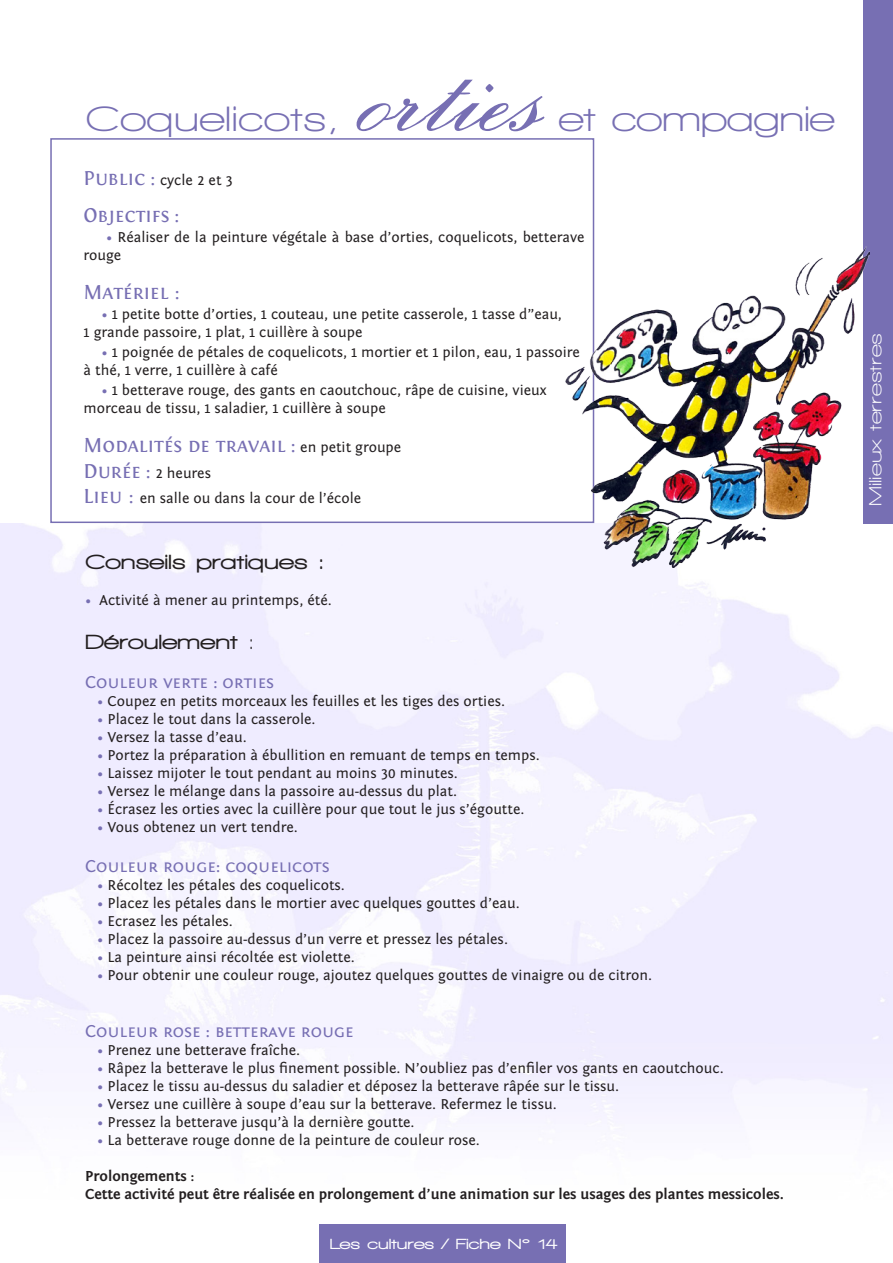
<style>
.page{position:relative;width:893px;height:1263px;background:#fff}
.page>*{position:absolute;margin:0;border:0;box-sizing:border-box;transform-origin:0 0}
.t1{font:135px "Exmouth";color:#776fb3}
.t2{font:700 36px "Walkway Expand";color:#776fb3}
.t3{font:700 36px "Walkway Expand";letter-spacing:-.025em;color:#776fb3}
.t4{font:21px "Fontin Small Caps";color:#776fb3}
.t5{font:900 21px "Walkway Expand";color:#231f20}
.t6{font:18px "Fontin Sans Small Caps";color:#776fb3}
.t7{font:700 18px "Walkway Expand";color:#fff}
.t8{font:15px/18px "Fontin Sans";color:#231f20}
.t9{font:700 15px "Fontin Sans";color:#231f20}
.t10{font:900 15px "Walkway Expand";color:#fff}
.s1{font-family:"Fontin Small Caps";font-size:21px;color:#776fb3}
.s2{color:#776fb3}
.s3{font-family:"Fontin Sans";font-size:15px;color:#231f20}
.s4{font-weight:700}
</style>
<div class="page">
<div style="left:863px;top:0;width:30px;height:523px;background:#776fb3"></div>
<div style="left:50px;top:138px;width:544px;height:385px;border:2px solid #776fb3"></div>
<img style="left:566px;top:247px;width:303px;height:321px">
<div style="left:319px;top:1225px;width:247px;height:38px;background:#776fb3"></div>
<p class="t2" style="left:85px;top:99px;width:256px">Coquelicots,</p>
<p class="t1" style="left:374px;top:7px;width:186px">orties</p>
<p class="t3" style="left:559px;top:99px;width:278px">et compagnie</p>
<p class="t8" style="left:84px;top:171px;width:151px"><span class="s1">Public :</span> cycle 2 et 3</p>
<p class="t4" style="left:84px;top:203px;width:97px">Objectifs :</p>
<p class="t8" style="left:84px;top:228px;width:502px;text-indent:23px"><span class="s2">•</span> Réaliser de la peinture végétale à base d’orties, coquelicots, betterave rouge</p>
<p class="t4" style="left:84px;top:281px;width:98px">Matériel :</p>
<p class="t8" style="left:101px;top:305px;width:462px"><span class="s2">•</span> 1 petite botte d’orties, 1 couteau, une petite casserole, 1 tasse d’’eau,</p>
<p class="t8" style="left:84px;top:323px;width:280px">1 grande passoire, 1 plat, 1 cuillère à soupe</p>
<p class="t8" style="left:84px;top:343px;width:498px;text-indent:18px"><span class="s2">•</span> 1 poignée de pétales de coquelicots, 1 mortier et 1 pilon, eau, 1 passoire à thé, 1 verre, 1 cuillère à café</p>
<p class="t8" style="left:84px;top:381px;width:464px;text-indent:18px"><span class="s2">•</span> 1 betterave rouge, des gants en caoutchouc, râpe de cuisine, vieux morceau de tissu, 1 saladier, 1 cuillère à soupe</p>
<p class="t4" style="left:84px;top:434px;width:319px">Modalités de travail : <span class="s3">en petit groupe</span></p>
<p class="t8" style="left:84px;top:464px;width:129px"><span class="s1">Durée :</span> 2 heures</p>
<p class="t8" style="left:84px;top:489px;width:279px"><span class="s1">Lieu :</span> en salle ou dans la cour de l’école</p>
<p class="t5" style="left:85px;top:551px;width:241px">Conseils pratiques :</p>
<p class="t8" style="left:85px;top:592px;width:248px"><span class="s2">•</span> Activité à mener au printemps, été.</p>
<p class="t5" style="left:85px;top:630px;width:171px">Déroulement <span class="s4">:</span></p>
<p class="t6" style="left:85px;top:672px;width:191px">Couleur verte : orties</p>
<p class="t8" style="left:97px;top:692px;width:409px"><span class="s2">•</span> Coupez en petits morceaux les feuilles et les tiges des orties.</p>
<p class="t8" style="left:97px;top:710px;width:220px"><span class="s2">•</span> Placez le tout dans la casserole.</p>
<p class="t8" style="left:97px;top:728px;width:151px"><span class="s2">•</span> Versez la tasse d’eau.</p>
<p class="t8" style="left:97px;top:746px;width:444px"><span class="s2">•</span> Portez la préparation à ébullition en remuant de temps en temps.</p>
<p class="t8" style="left:97px;top:764px;width:362px"><span class="s2">•</span> Laissez mijoter le tout pendant au moins 30 minutes.</p>
<p class="t8" style="left:97px;top:782px;width:361px"><span class="s2">•</span> Versez le mélange dans la passoire au-dessus du plat.</p>
<p class="t8" style="left:97px;top:800px;width:429px"><span class="s2">•</span> Écrasez les orties avec la cuillère pour que tout le jus s’égoutte.</p>
<p class="t8" style="left:97px;top:818px;width:202px"><span class="s2">•</span> Vous obtenez un vert tendre.</p>
<p class="t6" style="left:85px;top:856px;width:246px">Couleur rouge: coquelicots</p>
<p class="t8" style="left:97px;top:876px;width:249px"><span class="s2">•</span> Récoltez les pétales des coquelicots.</p>
<p class="t8" style="left:97px;top:894px;width:424px"><span class="s2">•</span> Placez les pétales dans le mortier avec quelques gouttes d’eau.</p>
<p class="t8" style="left:97px;top:912px;width:137px"><span class="s2">•</span> Ecrasez les pétales.</p>
<p class="t8" style="left:97px;top:930px;width:412px"><span class="s2">•</span> Placez la passoire au-dessus d’un verre et pressez les pétales.</p>
<p class="t8" style="left:97px;top:948px;width:259px"><span class="s2">•</span> La peinture ainsi récoltée est violette.</p>
<p class="t8" style="left:97px;top:966px;width:556px"><span class="s2">•</span> Pour obtenir une couleur rouge, ajoutez quelques gouttes de vinaigre ou de citron.</p>
<p class="t6" style="left:85px;top:1022px;width:270px">Couleur rose : betterave rouge</p>
<p class="t8" style="left:97px;top:1042px;width:205px"><span class="s2">•</span> Prenez une betterave fraîche.</p>
<p class="t8" style="left:97px;top:1060px;width:628px"><span class="s2">•</span> Râpez la betterave le plus finement possible. N’oubliez pas d’enfiler vos gants en caoutchouc.</p>
<p class="t8" style="left:97px;top:1078px;width:524px"><span class="s2">•</span> Placez le tissu au-dessus du saladier et déposez la betterave râpée sur le tissu.</p>
<p class="t8" style="left:97px;top:1096px;width:461px"><span class="s2">•</span> Versez une cuillère à soupe d’eau sur la betterave. Refermez le tissu.</p>
<p class="t8" style="left:97px;top:1114px;width:319px"><span class="s2">•</span> Pressez la betterave jusqu’à la dernière goutte.</p>
<p class="t8" style="left:97px;top:1132px;width:384px"><span class="s2">•</span> La betterave rouge donne de la peinture de couleur rose.</p>
<p class="t9" style="left:85px;top:1168px;width:111px">Prolongements :</p>
<p class="t9" style="left:85px;top:1186px;width:701px">Cette activité peut être réalisée en prolongement d’une animation sur les usages des plantes messicoles.</p>
<p class="t10" style="left:330px;top:1236px;width:229px">Les cultures / Fiche N° 14</p>
<p class="t7" style="left:866px;top:506px;width:175px;rotate:-90deg">Milieux terrestres</p>
</div>
